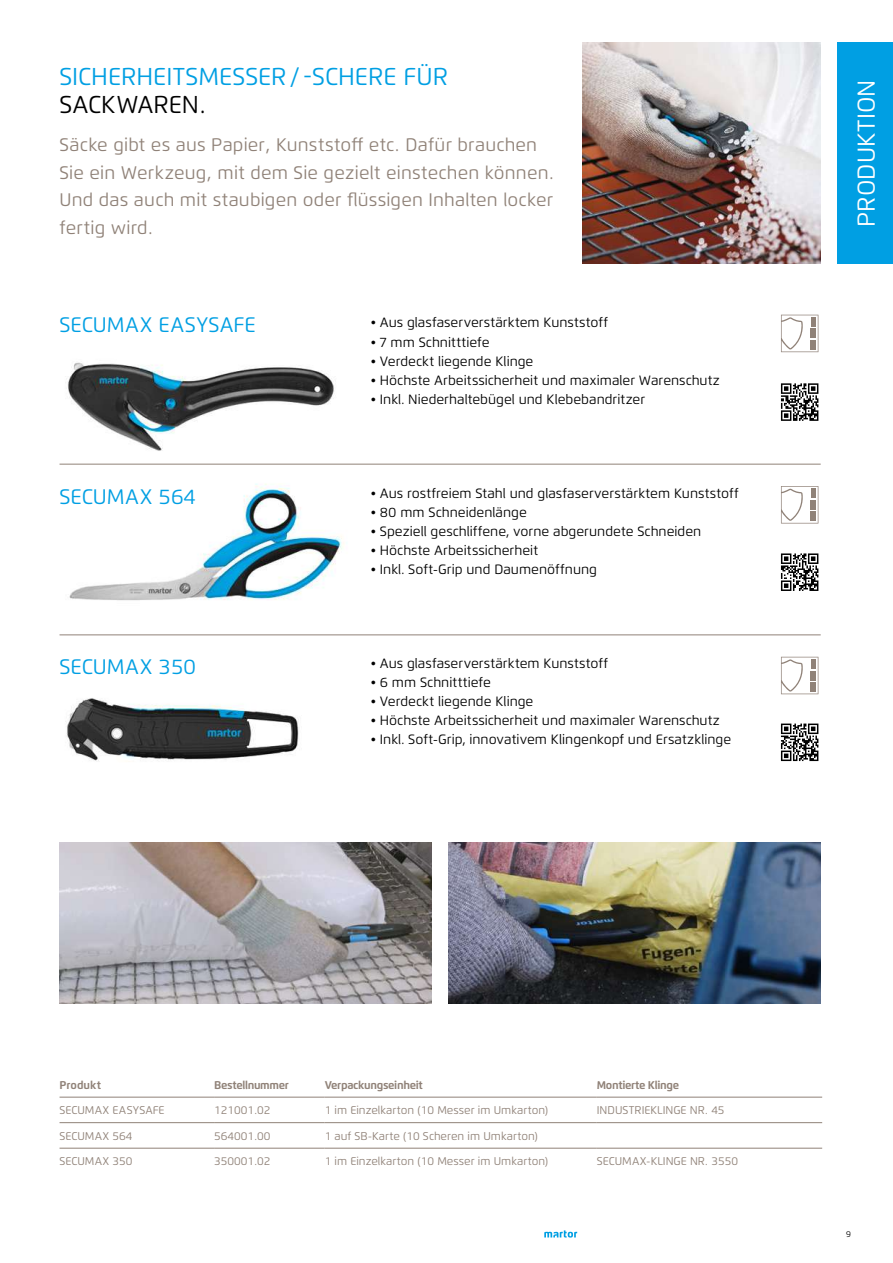
<style>
.page{position:relative;width:893px;height:1263px;background:#fff}
.page>*{position:absolute;margin:0;border:0;box-sizing:border-box;transform-origin:0 0}
.t1{font:24.3px "Flexo";color:#009fe3}
.t2{font:24.3px "Flexo";color:#000}
.t3{font:24.3px "Flexo";color:#fff}
.t4{font:21px "Flexo";color:#009fe3}
.t5{font:18.15px/27.6px "Flexo";letter-spacing:.01em;color:#908278}
.t6{font:13.5px "Flexo";color:#000}
.t7{font:11.25px "Flexo";color:#908278}
.t8{font:700 11.25px "Flexo";letter-spacing:-.03em;color:#908278}
.t9{font:700 11.25px "Flexo";color:#908278}
.t10{font:8.25px "Flexo";color:#000}
</style>
<div class="page">
<svg style="left:544px;top:1230px;width:33px;height:7px"></svg>
<img style="left:583px;top:43px;width:238px;height:221px">
<hr style="left:60px;top:464px;width:761px;height:1px;background:#908278">
<hr style="left:60px;top:635px;width:761px;height:1px;background:#908278">
<img style="left:60px;top:842px;width:372px;height:161px">
<img style="left:449px;top:842px;width:372px;height:161px">
<img style="left:69px;top:483px;width:275px;height:118px">
<img style="left:65px;top:698px;width:234px;height:63px">
<img style="left:67px;top:362px;width:267px;height:89px">
<svg style="left:781px;top:315px;width:37px;height:37px"></svg>
<div style="left:811px;top:317px;width:5px;height:10px;background:#908278"></div>
<div style="left:811px;top:340px;width:5px;height:9px;background:#908278"></div>
<div style="left:811px;top:329px;width:5px;height:9px;background:#908278"></div>
<svg style="left:781px;top:486px;width:37px;height:37px"></svg>
<div style="left:811px;top:489px;width:5px;height:9px;background:#908278"></div>
<div style="left:811px;top:511px;width:5px;height:10px;background:#908278"></div>
<div style="left:811px;top:500px;width:5px;height:9px;background:#908278"></div>
<svg style="left:781px;top:657px;width:37px;height:37px"></svg>
<div style="left:811px;top:659px;width:5px;height:10px;background:#908278"></div>
<div style="left:811px;top:682px;width:5px;height:9px;background:#908278"></div>
<div style="left:811px;top:671px;width:5px;height:9px;background:#908278"></div>
<div style="left:838px;top:43px;width:55px;height:221px;background:#009fe3"></div>
<svg style="left:782px;top:384px;width:36px;height:36px"></svg>
<div style="left:779px;top:381px;width:42px;height:42px;border:2px solid #fff"></div>
<svg style="left:782px;top:554px;width:36px;height:36px"></svg>
<div style="left:779px;top:551px;width:42px;height:42px;border:2px solid #fff"></div>
<svg style="left:782px;top:724px;width:36px;height:36px"></svg>
<div style="left:779px;top:721px;width:42px;height:42px;border:2px solid #fff"></div>
<hr style="left:60px;top:1122px;width:154px;height:1px;background:#908278">
<hr style="left:214px;top:1122px;width:111px;height:1px;background:#908278">
<hr style="left:325px;top:1122px;width:272px;height:1px;background:#908278">
<hr style="left:597px;top:1122px;width:225px;height:1px;background:#908278">
<hr style="left:60px;top:1148px;width:154px;height:1px;background:#908278">
<hr style="left:214px;top:1148px;width:111px;height:1px;background:#908278">
<hr style="left:325px;top:1148px;width:272px;height:1px;background:#908278">
<hr style="left:597px;top:1148px;width:225px;height:1px;background:#908278">
<hr style="left:60px;top:1097px;width:154px;height:1px;background:#908278">
<hr style="left:214px;top:1097px;width:111px;height:1px;background:#908278">
<hr style="left:325px;top:1097px;width:272px;height:1px;background:#908278">
<hr style="left:597px;top:1097px;width:225px;height:1px;background:#908278">
<h1 class="t1" style="left:60px;top:62px;width:390px">SICHERHEITSMESSER/ -SCHERE FÜR</h1>
<h1 class="t2" style="left:60px;top:89px;width:148px">SACKWAREN.</h1>
<h3 class="t5" style="left:60px;top:131px;width:496px">Säcke gibt es aus Papier, Kunststoff etc. Dafür brauchen Sie ein Werkzeug, mit dem Sie gezielt einstechen können.<br>Und das auch mit staubigen oder flüssigen Inhalten locker fertig wird.</h3>
<h2 class="t4" style="left:60px;top:312px;width:198px">SECUMAX EASYSAFE</h2>
<p class="t6" style="left:371px;top:315px;width:239px">• Aus glasfaserverstärktem Kunststoff</p>
<p class="t6" style="left:371px;top:334px;width:120px">• 7 mm Schnitttiefe</p>
<p class="t6" style="left:371px;top:353px;width:164px">• Verdeckt liegende Klinge</p>
<p class="t6" style="left:371px;top:372px;width:351px">• Höchste Arbeitssicherheit und maximaler Warenschutz</p>
<p class="t6" style="left:371px;top:391px;width:276px">• Inkl. Niederhaltebügel und Klebebandritzer</p>
<h2 class="t4" style="left:60px;top:484px;width:138px">SECUMAX 564</h2>
<p class="t6" style="left:371px;top:485px;width:369px">• Aus rostfreiem Stahl und glasfaserverstärktem Kunststoff</p>
<p class="t6" style="left:371px;top:504px;width:158px">• 80 mm Schneidenlänge</p>
<p class="t6" style="left:371px;top:523px;width:332px">• Speziell geschliffene, vorne abgerundete Schneiden</p>
<p class="t6" style="left:371px;top:542px;width:169px">• Höchste Arbeitssicherheit</p>
<p class="t6" style="left:371px;top:561px;width:228px">• Inkl. Soft-Grip und Daumenöffnung</p>
<h2 class="t4" style="left:60px;top:654px;width:138px">SECUMAX 350</h2>
<p class="t6" style="left:371px;top:655px;width:239px">• Aus glasfaserverstärktem Kunststoff</p>
<p class="t6" style="left:371px;top:674px;width:122px">• 6 mm Schnitttiefe</p>
<p class="t6" style="left:371px;top:693px;width:164px">• Verdeckt liegende Klinge</p>
<p class="t6" style="left:371px;top:712px;width:351px">• Höchste Arbeitssicherheit und maximaler Warenschutz</p>
<p class="t6" style="left:371px;top:731px;width:362px">• Inkl. Soft-Grip, innovativem Klingenkopf und Ersatzklinge</p>
<h1 class="t3" style="left:852px;top:227px;width:149px;rotate:-90deg">PRODUKTION</h1>
<p class="t9" style="left:60px;top:1078px;width:43px">Produkt</p>
<p class="t8" style="left:214px;top:1078px;width:76px">Bestellnummer</p>
<p class="t8" style="left:325px;top:1078px;width:100px">Verpackungseinheit</p>
<p class="t8" style="left:597px;top:1078px;width:84px">Montierte Klinge</p>
<p class="t7" style="left:60px;top:1103px;width:107px">SECUMAX EASYSAFE</p>
<p class="t7" style="left:214px;top:1103px;width:58px">121001.02</p>
<p class="t7" style="left:325px;top:1103px;width:225px">1 im Einzelkarton (10 Messer im Umkarton)</p>
<p class="t7" style="left:597px;top:1103px;width:129px">INDUSTRIEKLINGE NR. 45</p>
<p class="t7" style="left:60px;top:1129px;width:75px">SECUMAX 564</p>
<p class="t7" style="left:214px;top:1129px;width:58px">564001.00</p>
<p class="t7" style="left:325px;top:1129px;width:215px">1 auf SB-Karte (10 Scheren im Umkarton)</p>
<p class="t7" style="left:60px;top:1154px;width:75px">SECUMAX 350</p>
<p class="t7" style="left:214px;top:1154px;width:58px">350001.02</p>
<p class="t7" style="left:325px;top:1154px;width:225px">1 im Einzelkarton (10 Messer im Umkarton)</p>
<p class="t7" style="left:597px;top:1154px;width:143px">SECUMAX-KLINGE NR. 3550</p>
<p class="t10" style="left:846px;top:1229px;width:6px">9</p>
</div>
